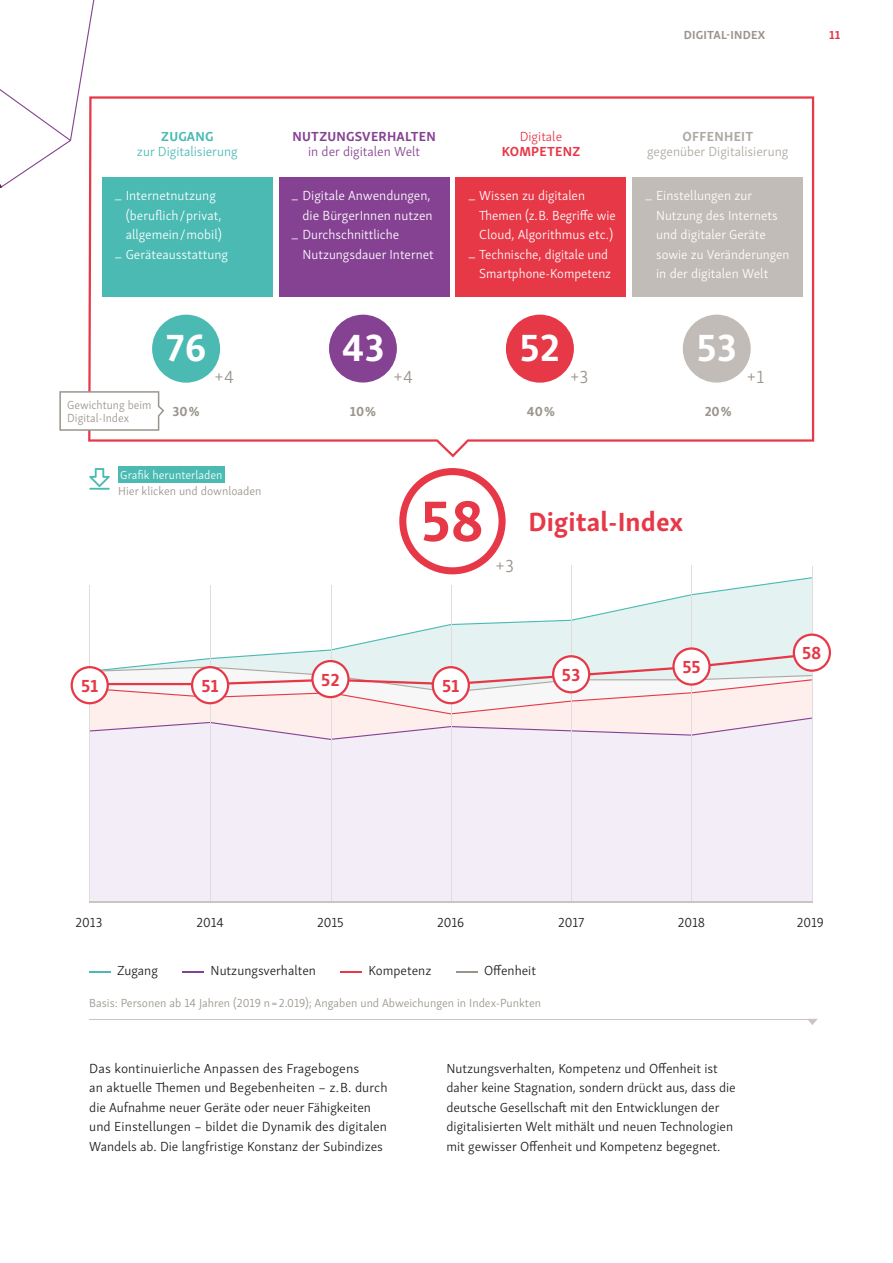
<style>
.page{position:relative;width:893px;height:1263px;background:#fff}
.page>*{position:absolute;margin:0;border:0;box-sizing:border-box;transform-origin:0 0}
.t1{font:700 39px "Skolar Sans";color:#fff}
.t2{font:700 27px "Skolar Sans";letter-spacing:.005em;color:#e73847}
.t3{font:700 18px "Skolar Sans";color:#e73847}
.t4{font:300 18px "Skolar Sans";color:#9a948c}
.t5{font:300 13.5px/19.5px "Skolar Sans";color:#1d1d1b}
.t6{font:300 13.5px/19.5px "Skolar Sans";color:#fff}
.t7{font:300 13.5px "Skolar Sans";color:#ada8a1}
.t8{font:300 13.5px "Skolar Sans";color:#4abab3}
.t9{font:300 13.5px "Skolar Sans";color:#864292}
.t10{font:700 13.5px "Skolar Sans";letter-spacing:.02em;color:#864292}
.t11{font:700 13.5px "Skolar Sans";color:#9a948c}
.t12{font:700 13.5px "Skolar Sans";letter-spacing:.02em;color:#e73847}
.t13{font:700 13.5px "Skolar Sans";letter-spacing:.02em;color:#ada8a1}
.t14{font:300 13.5px "Skolar Sans";color:#e73847}
.t15{font:700 13.5px "Skolar Sans";letter-spacing:.01em;color:#4abab3}
.t16{font:300 12px/13.5px "Skolar Sans";color:#9a948c}
.t17{font:300 12px "Skolar Sans";color:#fff}
.t18{font:700 12px "Skolar Sans";letter-spacing:.02em;color:#9a948c}
.t19{font:700 12px "Skolar Sans";color:#e73847}
.s1{font-size:58.5px}
</style>
<div class="page">
<svg style="left:0;top:0;width:94px;height:188px"></svg>
<svg style="left:408px;top:577px;width:404px;height:56px"></svg>
<div style="left:90px;top:740px;width:722px;height:161px;background:#f2edf7"></div>
<hr style="left:89px;top:585px;width:1px;height:317px;background:#dfdcda">
<hr style="left:210px;top:585px;width:1px;height:317px;background:#dfdcda">
<hr style="left:451px;top:585px;width:1px;height:317px;background:#dfdcda">
<hr style="left:571px;top:566px;width:1px;height:336px;background:#dfdcda">
<hr style="left:691px;top:566px;width:1px;height:336px;background:#dfdcda">
<hr style="left:812px;top:566px;width:1px;height:334px;background:#dfdcda">
<hr style="left:331px;top:585px;width:1px;height:317px;background:#dfdcda">
<svg style="left:71px;top:633px;width:760px;height:107px"></svg>
<hr style="left:89px;top:901px;width:724px;height:1px;background:#cbc5c2">
<svg style="left:88px;top:96px;width:726px;height:361px"></svg>
<div style="left:506px;top:315px;width:68px;height:68px;background:#e73847;border-radius:50%"></div>
<div style="left:456px;top:115px;width:170px;height:57px;background:#fff"></div>
<div style="left:683px;top:315px;width:68px;height:68px;background:#c2bcb8;border-radius:50%"></div>
<div style="left:633px;top:115px;width:170px;height:57px;background:#fff"></div>
<div style="left:152px;top:315px;width:68px;height:68px;background:#4abab3;border-radius:50%"></div>
<div style="left:102px;top:115px;width:170px;height:57px;background:#fff"></div>
<svg style="left:399px;top:468px;width:107px;height:106px"></svg>
<div style="left:102px;top:177px;width:170px;height:119px;background:#4abab3"></div>
<div style="left:279px;top:177px;width:170px;height:119px;background:#864292"></div>
<div style="left:456px;top:177px;width:170px;height:119px;background:#e73847"></div>
<div style="left:633px;top:177px;width:170px;height:119px;background:#c2bcb8"></div>
<div style="left:329px;top:315px;width:68px;height:68px;background:#864292;border-radius:50%"></div>
<div style="left:279px;top:115px;width:170px;height:57px;background:#fff"></div>
<svg style="left:59px;top:391px;width:105px;height:40px"></svg>
<svg style="left:808px;top:1019px;width:10px;height:6px"></svg>
<hr style="left:90px;top:1019px;width:722px;height:1px;background:#cbc5c2">
<svg style="left:89px;top:971px;width:22px;height:1px"></svg>
<svg style="left:183px;top:971px;width:21px;height:1px"></svg>
<svg style="left:341px;top:971px;width:21px;height:1px"></svg>
<svg style="left:456px;top:971px;width:21px;height:1px"></svg>
<div style="left:118px;top:467px;width:107px;height:16px;background:#4abab3"></div>
<svg style="left:89px;top:468px;width:21px;height:22px"></svg>
<p class="t18" style="left:684px;top:25px;width:83px">DIGITAL-INDEX</p>
<p class="t19" style="left:829px;top:25px;width:12px">11</p>
<p class="t15" style="left:161px;top:125px;width:54px">ZUGANG</p>
<p class="t8" style="left:137px;top:141px;width:102px">zur Digitalisierung</p>
<p class="t10" style="left:292px;top:125px;width:145px">NUTZUNGSVERHALTEN</p>
<p class="t9" style="left:308px;top:141px;width:114px">in der digitalen Welt</p>
<p class="t14" style="left:520px;top:126px;width:44px">Digitale</p>
<p class="t12" style="left:502px;top:140px;width:80px">KOMPETENZ</p>
<p class="t13" style="left:682px;top:125px;width:72px">OFFENHEIT</p>
<p class="t7" style="left:647px;top:141px;width:143px">gegenüber Digitalisierung</p>
<p class="t6" style="left:115px;top:185px;width:102px">_ Internetnutzung</p>
<p class="t6" style="left:126px;top:204px;width:97px">(beruflich / privat,</p>
<p class="t6" style="left:126px;top:224px;width:98px">allgemein / mobil)</p>
<p class="t6" style="left:115px;top:243px;width:115px">_ Geräteaus stattung</p>
<p class="t6" style="left:292px;top:185px;width:140px">_ Digitale Anwendungen,</p>
<p class="t6" style="left:302px;top:204px;width:132px">die Bürger Innen nutzen</p>
<p class="t6" style="left:292px;top:224px;width:109px">_ Durchschnitt liche</p>
<p class="t6" style="left:302px;top:243px;width:133px">Nutzungsdauer Internet</p>
<p class="t6" style="left:469px;top:185px;width:118px">_ Wissen zu digitalen</p>
<p class="t6" style="left:479px;top:204px;width:138px">Themen (z. B. Begriffe wie</p>
<p class="t6" style="left:479px;top:224px;width:135px">Cloud, Algorithmus etc.)</p>
<p class="t6" style="left:469px;top:243px;width:141px">_ Technische, digitale und</p>
<p class="t6" style="left:479px;top:263px;width:133px">Smartphone-Kompetenz</p>
<p class="t6" style="left:656px;top:185px;width:135px;text-indent:-11px">_ Einstellungen zur<br>Nutzung des Internets und digitaler Geräte sowie zu Veränderungen in der digitalen Welt</p>
<h1 class="t1" style="left:166px;top:316px;width:42px">76</h1>
<h1 class="t1" style="left:342px;top:316px;width:44px">43</h1>
<h1 class="t1" style="left:520px;top:316px;width:41px">52</h1>
<h1 class="t1" style="left:697px;top:316px;width:41px">53</h1>
<h3 class="t4" style="left:214px;top:363px;width:21px">+4</h3>
<h3 class="t4" style="left:393px;top:363px;width:21px">+4</h3>
<h3 class="t4" style="left:570px;top:363px;width:20px">+3</h3>
<h3 class="t4" style="left:747px;top:363px;width:19px">+1</h3>
<p class="t16" style="left:67px;top:397px;width:86px">Gewichtung beim<br>Digital-Index</p>
<p class="t11" style="left:173px;top:400px;width:29px">30 %</p>
<p class="t11" style="left:350px;top:400px;width:28px">10 %</p>
<p class="t11" style="left:527px;top:400px;width:29px">40 %</p>
<p class="t11" style="left:705px;top:400px;width:29px">20 %</p>
<p class="t17" style="left:120px;top:466px;width:104px">Grafik herunterladen</p>
<p class="t16" style="left:118px;top:484px;width:145px">Hier klicken und downloaden</p>
<h2 class="t2" style="left:421px;top:500px;width:264px"><span class="s1">58</span> Digital-Index</h2>
<h3 class="t4" style="left:495px;top:552px;width:20px">+3</h3>
<h3 class="t3" style="left:321px;top:665px;width:20px">52</h3>
<h3 class="t3" style="left:562px;top:660px;width:20px">53</h3>
<h3 class="t3" style="left:81px;top:671px;width:19px">51</h3>
<h3 class="t3" style="left:201px;top:671px;width:19px">51</h3>
<h3 class="t3" style="left:442px;top:671px;width:19px">51</h3>
<h3 class="t3" style="left:682px;top:652px;width:20px">55</h3>
<h3 class="t3" style="left:802px;top:638px;width:21px">58</h3>
<p class="t5" style="left:76px;top:911px;width:28px">2013</p>
<p class="t5" style="left:196px;top:911px;width:29px">2014</p>
<p class="t5" style="left:317px;top:911px;width:28px">2015</p>
<p class="t5" style="left:437px;top:911px;width:29px">2016</p>
<p class="t5" style="left:558px;top:911px;width:28px">2017</p>
<p class="t5" style="left:678px;top:911px;width:29px">2018</p>
<p class="t5" style="left:797px;top:911px;width:29px">2019</p>
<p class="t5" style="left:117px;top:960px;width:42px">Zugang</p>
<p class="t5" style="left:211px;top:960px;width:107px">Nutzungsverhalten</p>
<p class="t5" style="left:369px;top:960px;width:64px">Kompetenz</p>
<p class="t5" style="left:484px;top:960px;width:53px">Offenheit</p>
<p class="t16" style="left:89px;top:995px;width:453px">Basis: Personen ab 14 Jahren (2019 n = 2.019); Angaben und Abweichungen in Index-Punkten</p>
<p class="t5" style="left:89px;top:1057px;width:300px">Das kontinuierliche Anpassen des Fragebogens<br>an aktuelle Themen und Begebenheiten – z. B. durch die Aufnahme neuer Geräte oder neuer Fähigkeiten und Einstellungen – bildet die Dynamik des digitalen Wandels ab. Die langfristige Konstanz der Subindizes</p>
<p class="t5" style="left:446px;top:1057px;width:291px">Nutzungsverhalten, Kompetenz und Offenheit ist daher keine Stagnation, sondern drückt aus, dass die deutsche Gesellschaft mit den Entwicklungen der digitalisierten Welt mithält und neuen Technologien mit gewisser Offenheit und Kompetenz begegnet.</p>
</div>
